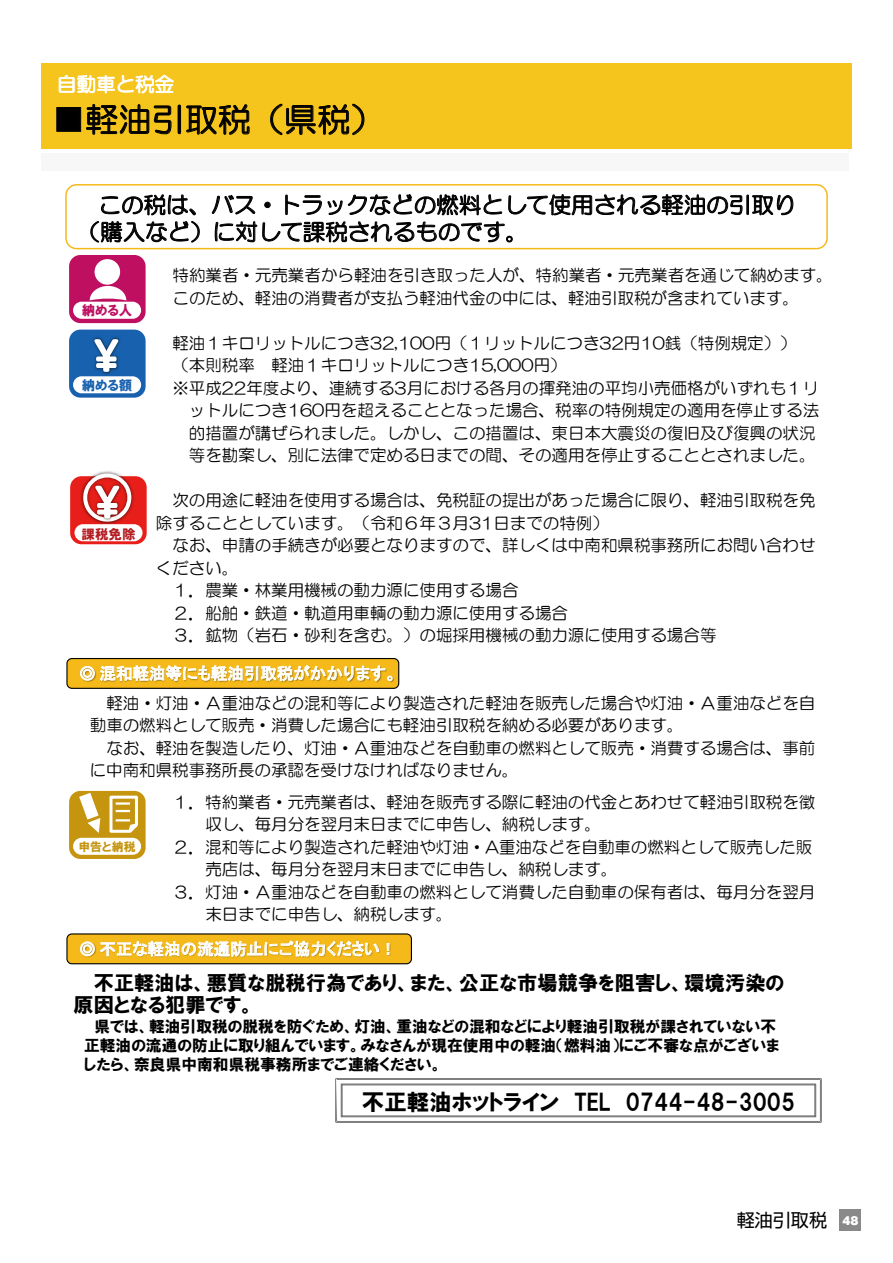
<style>
.page{position:relative;width:893px;height:1263px;background:#fff}
.page>*{position:absolute;margin:0;border:0;box-sizing:border-box;transform-origin:0 0}
.t1{font:33px "HG Maru Gothic MPRO";letter-spacing:.005em;color:#000}
.t2{font:22.5px/27px "HG Maru Gothic MPRO";color:#000}
.t3{font:22.5px "HGP Soei Kakugothic UB";color:#000}
.t4{font:20.25px/22.5px "HGP Soei Kakugothic UB";color:#000}
.t5{font:19.5px "HG Maru Gothic MPRO";color:#fff}
.t6{font:18px "Shin Go Pr 6";color:#000}
.t7{font:16.5px/22.5px "HG Maru Gothic MPRO";color:#000}
.t8{font:16.5px "MS P Gothic";letter-spacing:.005em;color:#fff}
.t9{font:15.75px/18.9px "HGP Soei Kakugothic UB";color:#000}
.t10{font:13.5px "HGP Soei Kakugothic UB";color:#be0f60}
.t11{font:13.5px "HGP Soei Kakugothic UB";color:#1861ae}
.t12{font:13.5px "HGP Soei Kakugothic UB";color:#b41d23}
.t13{font:12px "HGP Soei Kakugothic UB";color:#c5950f}
</style>
<div class="page">
<div style="left:41px;top:64px;width:810px;height:85px;background:#f5c51d"></div>
<div style="left:56px;top:107px;width:25px;height:25px;border:1px solid #000"></div>
<svg style="left:86px;top:104px;width:164px;height:31px"></svg>
<svg style="left:270px;top:103px;width:95px;height:33px"></svg>
<div style="left:41px;top:153px;width:808px;height:17px;background:#f7f7f8"></div>
<svg style="left:59px;top:75px;width:115px;height:19px"></svg>
<div style="left:65px;top:184px;width:763px;height:65px;border:2px solid #f5ba1a;border-radius:11px"></div>
<svg style="left:90px;top:194px;width:110px;height:49px"></svg>
<svg style="left:212px;top:184px;width:581px;height:59px"></svg>
<div style="left:69px;top:255px;width:77px;height:68px;background:#be0f60;border-radius:11px"></div>
<div style="left:73px;top:302px;width:68px;height:17px;background:#fff;border-radius:9px"></div>
<div style="left:95px;top:259px;width:25px;height:26px;background:#fff;border-radius:50%"></div>
<svg style="left:90px;top:286px;width:36px;height:14px"></svg>
<div style="left:69px;top:330px;width:77px;height:68px;background:#1861ae;border-radius:11px"></div>
<div style="left:73px;top:376px;width:68px;height:17px;background:#fff;border-radius:9px"></div>
<svg style="left:93px;top:337px;width:27px;height:36px"></svg>
<div style="left:70px;top:476px;width:77px;height:68px;background:#e71e19;border-radius:11px"></div>
<img style="left:79px;top:471px;width:57px;height:53px">
<svg style="left:82px;top:472px;width:50px;height:51px"></svg>
<div style="left:74px;top:524px;width:69px;height:17px;background:#fff;border-radius:9px"></div>
<div style="left:69px;top:791px;width:77px;height:68px;background:#c5950f;border-radius:11px"></div>
<div style="left:73px;top:838px;width:68px;height:17px;background:#fff;border-radius:9px"></div>
<svg style="left:109px;top:794px;width:37px;height:41px"></svg>
<svg style="left:79px;top:793px;width:21px;height:40px"></svg>
<img style="left:68px;top:658px;width:21px;height:31px">
<img style="left:89px;top:658px;width:311px;height:31px">
<svg style="left:80px;top:665px;width:313px;height:18px;background:#edcc72"></svg>
<img style="left:68px;top:933px;width:21px;height:32px">
<img style="left:89px;top:933px;width:320px;height:32px">
<svg style="left:80px;top:940px;width:299px;height:25px;background:#e5c05a"></svg>
<svg style="left:387px;top:943px;width:2px;height:12px"></svg>
<svg style="left:336px;top:1078px;width:485px;height:44px"></svg>
<div style="left:840px;top:1210px;width:21px;height:21px;background:#898989"></div>
<p class="t5" style="left:57px;top:74px;width:119px">自動車と税金</p>
<h1 class="t1" style="left:52px;top:103px;width:333px">■軽油引取税（県税）</h1>
<h2 class="t2" style="left:78px;top:191px;width:720px;text-indent:21px">この税は、バス・トラックなどの燃料として使用される軽油の引取り（購入など）に対して課税されるものです。</h2>
<p class="t10" style="left:82px;top:304px;width:52px">納める人</p>
<p class="t11" style="left:82px;top:378px;width:52px">納める額</p>
<p class="t12" style="left:81px;top:527px;width:55px">課税免除</p>
<p class="t7" style="left:173px;top:264px;width:662px">特約業者・元売業者から軽油を引き取った人が、特約業者・元売業者を通じて納めます。このため、軽油の消費者が支払う軽油代金の中には、軽油引取税が含まれています。</p>
<p class="t7" style="left:172px;top:331px;width:626px">軽油１キロリットルにつき32,100円（１リットルにつき32円10銭（特例規定））</p>
<p class="t7" style="left:172px;top:354px;width:396px">（本則税率 軽油１キロリットルにつき15,000円）</p>
<p class="t7" style="left:172px;top:376px;width:648px">※平成22年度より、連続する3月における各月の揮発油の平均小売価格がいずれも１リ</p>
<p class="t7" style="left:189px;top:399px;width:632px">ットルにつき160円を超えることとなった場合、税率の特例規定の適用を停止する法</p>
<p class="t7" style="left:189px;top:421px;width:628px">的措置が講ぜられました。しかし、この措置は、東日本大震災の復旧及び復興の状況</p>
<p class="t7" style="left:189px;top:444px;width:628px">等を勘案し、別に法律で定める日までの間、その適用を停止することとされました。</p>
<p class="t7" style="left:156px;top:489px;width:661px;text-indent:16px">次の用途に軽油を使用する場合は、免税証の提出があった場合に限り、軽油引取税を免除することとしています。（令和６年３月31日までの特例）</p>
<p class="t7" style="left:172px;top:534px;width:644px">なお、申請の手続きが必要となりますので、詳しくは中南和県税事務所にお問い合わせ</p>
<p class="t7" style="left:156px;top:556px;width:84px">ください。</p>
<p class="t7" style="left:172px;top:579px;width:348px">１．農業・林業用機械の動力源に使用する場合</p>
<p class="t7" style="left:172px;top:601px;width:397px">２．船舶・鉄道・軌道用車輌の動力源に使用する場合</p>
<p class="t7" style="left:172px;top:624px;width:546px">３．鉱物（岩石・砂利を含む。）の堀採用機械の動力源に使用する場合等</p>
<p class="t8" style="left:79px;top:665px;width:319px">◎ 混和軽油等にも軽油引取税がかかります。</p>
<p class="t7" style="left:90px;top:691px;width:727px;text-indent:17px">軽油・灯油・Ａ重油などの混和等により製造された軽油を販売した場合や灯油・Ａ重油などを自動車の燃料として販売・消費した場合にも軽油引取税を納める必要があります。</p>
<p class="t7" style="left:90px;top:736px;width:727px;text-indent:17px">なお、軽油を製造したり、灯油・Ａ重油などを自動車の燃料として販売・消費する場合は、事前に中南和県税事務所長の承認を受けなければなりません。</p>
<p class="t7" style="left:172px;top:790px;width:644px">１．特約業者・元売業者は、軽油を販売する際に軽油の代金とあわせて軽油引取税を徴</p>
<p class="t7" style="left:205px;top:813px;width:397px">収し、毎月分を翌月末日までに申告し、納税します。</p>
<p class="t7" style="left:172px;top:835px;width:642px">２．混和等により製造された軽油や灯油・A重油などを自動車の燃料として販売した販</p>
<p class="t7" style="left:205px;top:858px;width:413px">売店は、毎月分を翌月末日までに申告し、納税します。</p>
<p class="t7" style="left:172px;top:880px;width:644px">３．灯油・Ａ重油などを自動車の燃料として消費した自動車の保有者は、毎月分を翌月</p>
<p class="t7" style="left:205px;top:903px;width:249px">末日までに申告し、納税します。</p>
<p class="t13" style="left:78px;top:840px;width:59px">申告と納税</p>
<p class="t8" style="left:79px;top:940px;width:319px">◎ 不正な軽油の流通防止にご協力ください！</p>
<p class="t4" style="left:73px;top:971px;width:712px;text-indent:20px">不正軽油は、悪質な脱税行為であり、また、公正な市場競争を阻害し、環境汚染の原因となる犯罪です。</p>
<p class="t9" style="left:84px;top:1017px;width:697px;text-indent:10px">県では、軽油引取税の脱税を防ぐため、灯油、重油などの混和などにより軽油引取税が課されていない不正軽油の流通の防止に取り組んでいます。みなさんが現在使用中の軽油（燃料油）にご不審な点がございましたら、奈良県中南和県税事務所までご連絡ください。</p>
<h2 class="t3" style="left:362px;top:1091px;width:435px">不正軽油ホットライン TEL 0744-48-3005</h2>
<p class="t6" style="left:737px;top:1206px;width:123px">軽油引取税 <sup>48</sup></p>
</div>
